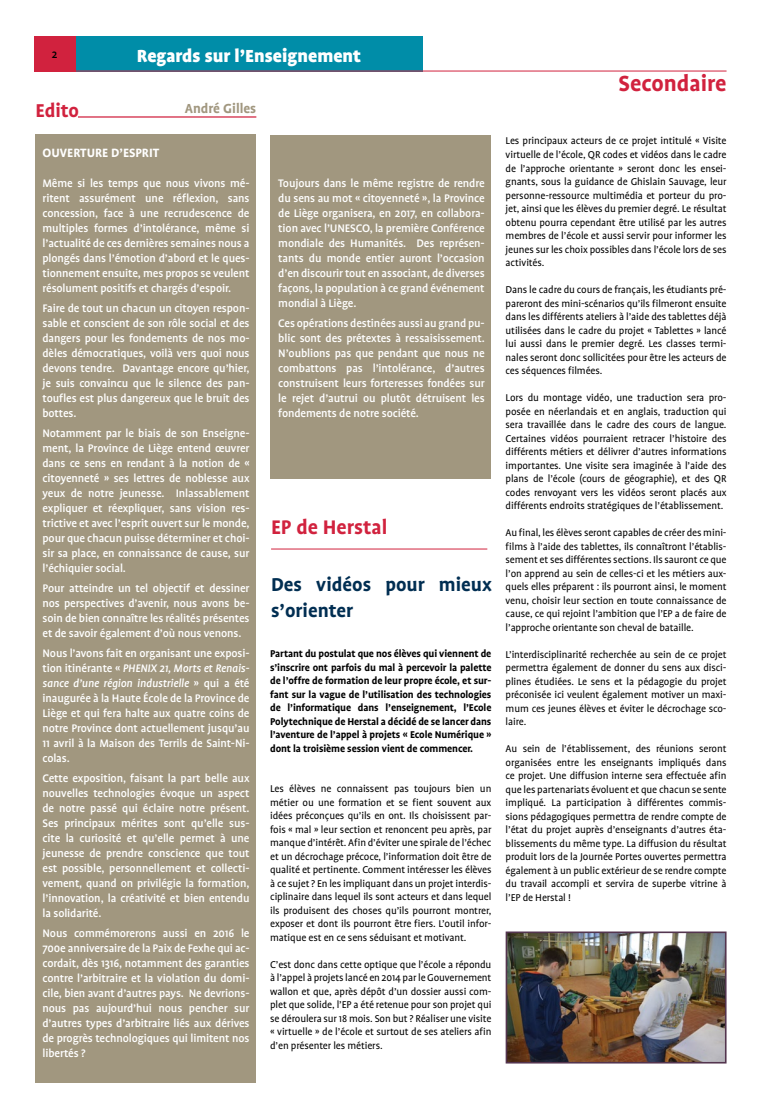
<style>
.page{position:relative;width:762px;height:1099px;background:#fff}
.page>*{position:absolute;margin:0;border:0;box-sizing:border-box;transform-origin:0 0}
.t1{font:700 25px "Profile OT";color:#d1223e}
.t2{font:700 22.5px "Profile OT";color:#d1223e}
.t3{font:700 21.25px/25.5px "Profile OT";color:#002e52}
.t4{font:700 21.25px "Profile OT";color:#d1223e}
.t5{font:900 20px "Profile OT";color:#fff}
.t6{font:700 15px "Profile OT";color:#a1977f}
.t7{font:700 13.75px "Profile OT";color:#fff}
.t8{font:500 12.5px/15px "Profile OT";letter-spacing:-.01em;color:#fff;text-align:justify}
.t9{font:500 12.5px "Profile OT";color:#000}
.t10{font:11.25px/13.5px "Profile OT";letter-spacing:-.01em;color:#000;text-align:justify}
.t11{font:700 11.25px/13.5px "Profile OT";letter-spacing:-.01em;color:#000;text-align:justify}
.s1{font-style:italic}
</style>
<div class="page">
<div style="left:35px;top:134px;width:221px;height:948px;background:#a1977f"></div>
<div style="left:270px;top:136px;width:221px;height:343px;background:#a1977f"></div>
<div style="left:75px;top:36px;width:348px;height:35px;background:#008da8"></div>
<div style="left:35px;top:36px;width:41px;height:36px;background:#d1223e"></div>
<hr style="left:35px;top:71px;width:691px;height:1px;background:#d1223e">
<hr style="left:78px;top:116px;width:178px;height:2px;background:#d1223e">
<img style="left:509px;top:934px;width:214px;height:126px">
<div style="left:506px;top:931px;width:220px;height:132px;border:2px solid #54354f"></div>
<hr style="left:271px;top:548px;width:216px;height:1px;background:#d1223e">
<p class="t9" style="left:52px;top:47px;width:7px">2</p>
<h3 class="t5" style="left:137px;top:44px;width:226px">Regards sur l’Enseignement</h3>
<h3 class="t6" style="left:185px;top:100px;width:73px">André Gilles</h3>
<h3 class="t4" style="left:35px;top:99px;width:45px">Edito</h3>
<p class="t7" style="left:43px;top:145px;width:118px">OUVERTURE D’ESPRIT</p>
<p class="t8" style="left:43px;top:176px;width:209px">Même si les temps que nous vivons mé&shy;ritent assurément une réflexion, sans concession, face à une recrudescence de multiples formes d’intolérance, même si l’actualité de ces dernières semaines nous a plongés dans l’émotion d’abord et le ques&shy;tionnement ensuite, mes propos se veulent résolument positifs et chargés d’espoir.</p>
<p class="t8" style="left:43px;top:301px;width:209px">Faire de tout un chacun un citoyen respon&shy;sable et conscient de son rôle social et des dangers pour les fondements de nos mo&shy;dèles démocratiques, voilà vers quoi nous devons tendre. Davantage encore qu’hier, je suis convaincu que le silence des pan&shy;toufles est plus dangereux que le bruit des bottes.</p>
<p class="t8" style="left:43px;top:426px;width:209px">Notamment par le biais de son Enseigne&shy;ment, la Province de Liège entend œuvrer dans ce sens en rendant à la notion de « citoyenneté » ses lettres de noblesse aux yeux de notre jeunesse. Inlassablement expliquer et réexpliquer, sans vision res&shy;trictive et avec l’esprit ouvert sur le monde, pour que chacun puisse déterminer et choi&shy;sir sa place, en connaissance de cause, sur l’échiquier social.</p>
<p class="t8" style="left:43px;top:581px;width:208px">Pour atteindre un tel objectif et dessiner nos perspectives d’avenir, nous avons be&shy;soin de bien connaître les réalités présentes et de savoir également d’où nous venons.</p>
<p class="t8" style="left:43px;top:646px;width:209px">Nous l’avons fait en organisant une exposi&shy;tion itinérante « <span class="s1">PHENIX 21, Morts et Renais&shy;sance d’une région industrielle</span> » qui a été inaugurée à la Haute École de la Province de Liège et qui fera halte aux quatre coins de notre Province dont actuellement jusqu’au 11 avril à la Maison des Terrils de Saint-Ni&shy;colas.</p>
<p class="t8" style="left:43px;top:771px;width:209px">Cette exposition, faisant la part belle aux nouvelles technologies évoque un aspect de notre passé qui éclaire notre présent.<br>Ses principaux mérites sont qu’elle sus&shy;cite la curiosité et qu’elle permet à une jeunesse de prendre conscience que tout est possible, personnellement et collecti&shy;vement, quand on privilégie la formation, l’innovation, la créativité et bien entendu la solidarité.</p>
<p class="t8" style="left:43px;top:926px;width:209px">Nous commémorerons aussi en 2016 le 700e anniversaire de la Paix de Fexhe qui ac&shy;cordait, dès 1316, notamment des garanties contre l’arbitraire et la violation du domi&shy;cile, bien avant d’autres pays. Ne devrions&shy;nous pas aujourd’hui nous pencher sur d’autres types d’arbitraire liés aux dérives de progrès technologiques qui limitent nos libertés ?</p>
<p class="t8" style="left:278px;top:176px;width:208px">Toujours dans le même registre de rendre du sens au mot « citoyenneté », la Province de Liège organisera, en 2017, en collabora&shy;tion avec l’UNESCO, la première Conférence mondiale des Humanités. Des représen&shy;tants du monde entier auront l’occasion d’en discourir tout en associant, de diverses façons, la population à ce grand événement mondial à Liège.</p>
<p class="t8" style="left:278px;top:316px;width:208px">Ces opérations destinées aussi au grand pu&shy;blic sont des prétextes à ressaisissement.<br>N’oublions pas que pendant que nous ne combattons pas l’intolérance, d’autres construisent leurs forteresses fondées sur le rejet d’autrui ou plutôt détruisent les fondements de notre société.</p>
<h2 class="t2" style="left:271px;top:514px;width:118px">EP de Herstal</h2>
<h3 class="t3" style="left:271px;top:572px;width:222px">Des vidéos pour mieux s’orienter</h3>
<p class="t11" style="left:270px;top:647px;width:223px">Partant du postulat que nos élèves qui viennent de s’inscrire ont parfois du mal à percevoir la palette de l’offre de formation de leur propre école, et sur&shy;fant sur la vague de l’utilisation des technologies de l’informatique dans l’enseignement, l’Ecole Polytechnique de Herstal a décidé de se lancer dans l’aventure de l’appel à projets « Ecole Numérique » dont la troisième session vient de commencer.</p>
<p class="t10" style="left:270px;top:782px;width:223px">Les élèves ne connaissent pas toujours bien un métier ou une formation et se fient souvent aux idées préconçues qu’ils en ont. Ils choisissent par&shy;fois « mal » leur section et renoncent peu après, par manque d’intérêt. Afin d’éviter une spirale de l’échec et un décrochage précoce, l’information doit être de qualité et pertinente. Comment intéresser les élèves à ce sujet ? En les impliquant dans un projet interdis&shy;ciplinaire dans lequel ils sont acteurs et dans lequel ils produisent des choses qu’ils pourront montrer, exposer et dont ils pourront être fiers. L’outil infor&shy;matique est en ce sens séduisant et motivant.</p>
<p class="t10" style="left:270px;top:957px;width:223px">C’est donc dans cette optique que l’école a répondu à l’appel à projets lancé en 2014 par le Gouvernement wallon et que, après dépôt d’un dossier aussi com&shy;plet que solide, l’EP a été retenue pour son projet qui se déroulera sur 18 mois. Son but ? Réaliser une visite « virtuelle » de l’école et surtout de ses ateliers afin d’en présenter les métiers.</p>
<h1 class="t1" style="left:618px;top:69px;width:110px">Secondaire</h1>
<p class="t10" style="left:506px;top:134px;width:222px">Les principaux acteurs de ce projet intitulé « Visite virtuelle de l’école, QR codes et vidéos dans le cadre de l’approche orientante » seront donc les ensei&shy;gnants, sous la guidance de Ghislain Sauvage, leur personne-ressource multimédia et porteur du pro&shy;jet, ainsi que les élèves du premier degré. Le résultat obtenu pourra cependant être utilisé par les autres membres de l’école et aussi servir pour informer les jeunes sur les choix possibles dans l’école lors de ses activités.</p>
<p class="t10" style="left:506px;top:283px;width:222px">Dans le cadre du cours de français, les étudiants pré&shy;pareront des mini-scénarios qu’ils filmeront ensuite dans les différents ateliers à l’aide des tablettes déjà utilisées dans le cadre du projet « Tablettes » lancé lui aussi dans le premier degré. Les classes termi&shy;nales seront donc sollicitées pour être les acteurs de ces séquences filmées.</p>
<p class="t10" style="left:506px;top:391px;width:222px">Lors du montage vidéo, une traduction sera pro&shy;posée en néerlandais et en anglais, traduction qui sera travaillée dans le cadre des cours de langue.<br>Certaines vidéos pourraient retracer l’histoire des différents métiers et délivrer d’autres informations importantes. Une visite sera imaginée à l’aide des plans de l’école (cours de géographie), et des QR codes renvoyant vers les vidéos seront placés aux différents endroits stratégiques de l’établissement.</p>
<p class="t10" style="left:506px;top:526px;width:222px">Au final, les élèves seront capables de créer des mini&shy;films à l’aide des tablettes, ils connaîtront l’établis&shy;sement et ses différentes sections. Ils sauront ce que l’on apprend au sein de celles-ci et les métiers aux&shy;quels elles préparent : ils pourront ainsi, le moment venu, choisir leur section en toute connaissance de cause, ce qui rejoint l’ambition que l’EP a de faire de l’approche orientante son cheval de bataille.</p>
<p class="t10" style="left:506px;top:647px;width:222px">L’interdisciplinarité recherchée au sein de ce projet permettra également de donner du sens aux disci&shy;plines étudiées. Le sens et la pédagogie du projet préconisée ici veulent également motiver un maxi&shy;mum ces jeunes élèves et éviter le décrochage sco&shy;laire.</p>
<p class="t10" style="left:506px;top:742px;width:222px">Au sein de l’établissement, des réunions seront organisées entre les enseignants impliqués dans ce projet. Une diffusion interne sera effectuée afin que les partenariats évoluent et que chacun se sente impliqué. La participation à différentes commis&shy;sions pédagogiques permettra de rendre compte de l’état du projet auprès d’enseignants d’autres éta&shy;blissements du même type. La diffusion du résultat produit lors de la Journée Portes ouvertes permettra également à un public extérieur de se rendre compte du travail accompli et servira de superbe vitrine à l’EP de Herstal !</p>
</div>
